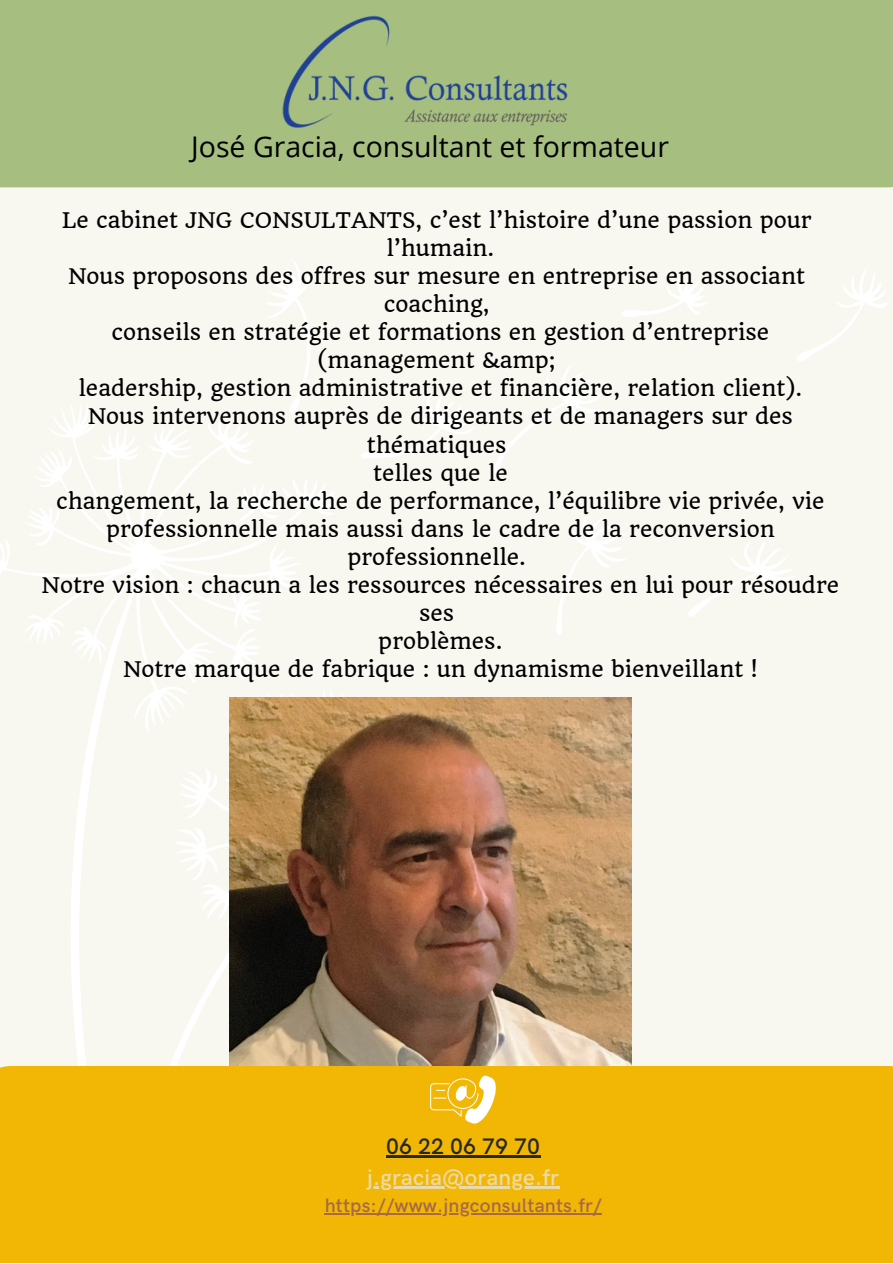
<style>
.page{position:relative;width:893px;height:1264px;background:#fff}
.page>*{position:absolute;margin:0;border:0;box-sizing:border-box;transform-origin:0 0}
.t1{font:28.5px "Open Sans";color:#000}
.t2{font:600 22.5px "HK Grotesk Pro";letter-spacing:.01em;color:#ebdaa8}
.t3{font:600 22.5px "HK Grotesk Pro";letter-spacing:.01em;color:#262920}
.t4{font:21px/28px "Quando";color:#000;text-align:center}
.t5{font:600 19.5px "HK Grotesk Pro";letter-spacing:.01em;color:#a6684b}
</style>
<div class="page">
<div style="left:0;top:0;width:892px;height:1262px;background:#f8f7f0"></div>
<div style="left:0;top:0;width:892px;height:187px;background:#a6bf80"></div>
<svg style="left:0;top:405px;width:343px;height:660px"></svg>
<svg style="left:264px;top:260px;width:50px;height:153px"></svg>
<svg style="left:493px;top:365px;width:108px;height:108px"></svg>
<svg style="left:688px;top:542px;width:107px;height:75px"></svg>
<svg style="left:556px;top:517px;width:70px;height:118px"></svg>
<svg style="left:361px;top:393px;width:113px;height:65px"></svg>
<svg style="left:797px;top:269px;width:92px;height:92px"></svg>
<svg style="left:621px;top:279px;width:87px;height:38px"></svg>
<img style="left:229px;top:697px;width:402px;height:368px">
<div style="left:0;top:1065px;width:892px;height:197px;background:#f2b705"></div>
<svg style="left:430px;top:1075px;width:66px;height:48px"></svg>
<img style="left:281px;top:14px;width:298px;height:117px">
<hr style="left:386px;top:1154px;width:154px;height:3px;background:#262920">
<hr style="left:367px;top:1186px;width:192px;height:2px;background:#ebdaa8">
<hr style="left:324px;top:1213px;width:277px;height:1px;background:#a6684b">
<p class="t1" style="left:191px;top:126px;width:479px">José Gracia, consultant et formateur</p>
<p class="t4" style="left:62px;top:206px;width:751px">Le cabinet JNG CONSULTANTS, c’est l’histoire d’une passion pour</p>
<p class="t4" style="left:386px;top:234px;width:109px">l’humain.</p>
<p class="t4" style="left:68px;top:262px;width:738px">Nous proposons des offres sur mesure en entreprise en associant coaching,</p>
<p class="t4" style="left:112px;top:318px;width:659px">conseils en stratégie et formations en gestion d’entreprise (management &amp;amp;</p>
<p class="t4" style="left:79px;top:374px;width:725px">leadership, gestion administrative et financière, relation client).</p>
<p class="t4" style="left:88px;top:402px;width:706px">Nous intervenons auprès de dirigeants et de managers sur des thématiques</p>
<p class="t4" style="left:373px;top:459px;width:136px">telles que le</p>
<p class="t4" style="left:56px;top:487px;width:770px">changement, la recherche de performance, l’équilibre vie privée, vie</p>
<p class="t4" style="left:106px;top:515px;width:670px">professionnelle mais aussi dans le cadre de la reconversion professionnelle.</p>
<p class="t4" style="left:42px;top:571px;width:799px">Notre vision : chacun a les ressources nécessaires en lui pour résoudre ses</p>
<p class="t4" style="left:378px;top:627px;width:126px">problèmes.</p>
<p class="t4" style="left:123px;top:655px;width:636px">Notre marque de fabrique : un dynamisme bienveillant !</p>
<p class="t3" style="left:386px;top:1133px;width:155px">06 22 06 79 70</p>
<p class="t2" style="left:367px;top:1165px;width:193px">j.gracia@orange.fr</p>
<p class="t5" style="left:324px;top:1194px;width:278px">https://www.jngconsultants.fr/</p>
</div>
